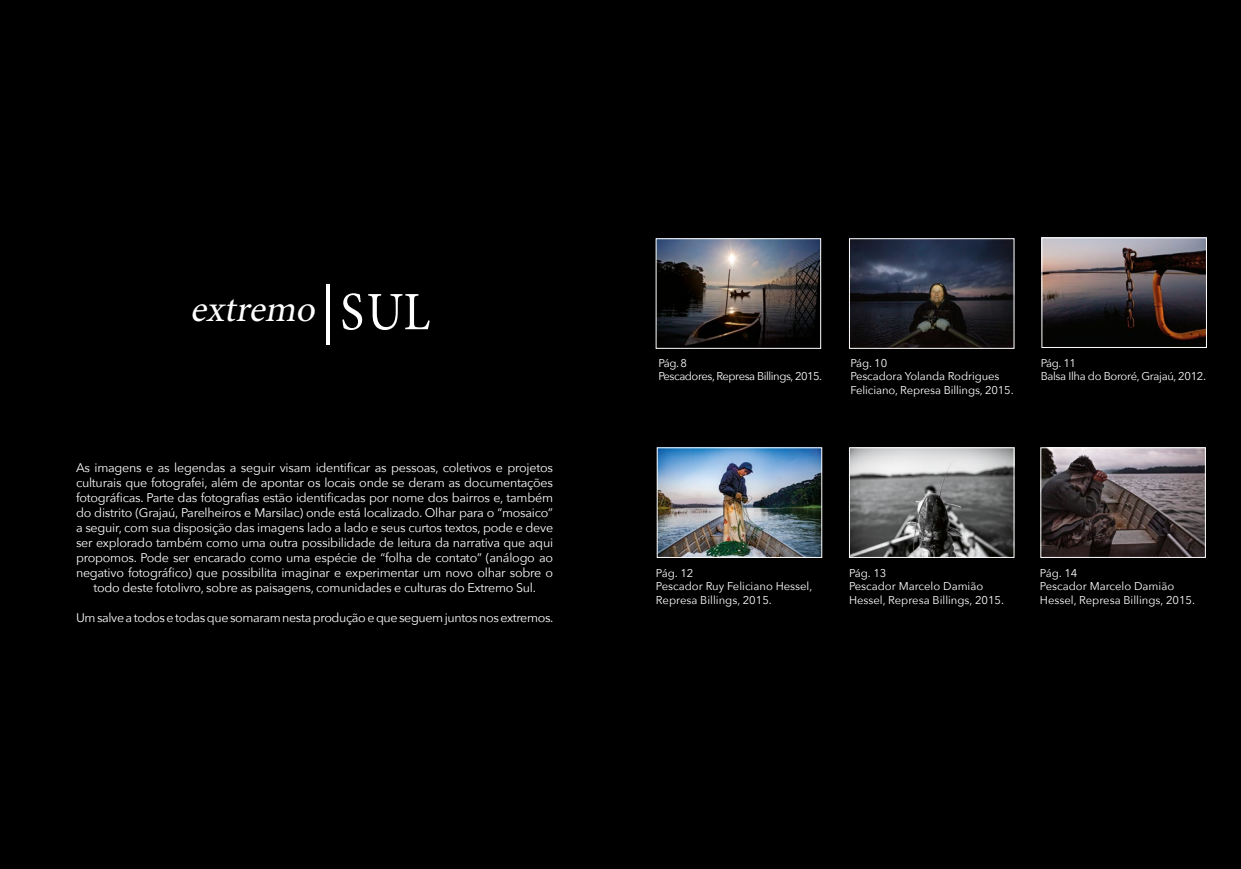
<style>
.page{position:relative;width:1241px;height:869px;background:#fff}
.page>*{position:absolute;margin:0;border:0;box-sizing:border-box;transform-origin:0 0}
.t1{font:italic 37.5px "Minion Pro";color:#fff}
.t2{font:12.5px/15px "Avenir Next";letter-spacing:-.02em;color:#fff;text-align:center}
.t3{font:11.25px/13.5px "Avenir Next";letter-spacing:-.01em;color:#fff}
.t4{font:11.25px/13.5px "Avenir Next";letter-spacing:-.04em;color:#fff}
.t5{font:11.25px/13.5px "Avenir Next";letter-spacing:-.03em;color:#fff}
.s1{font-style:normal;font-size:60px}
.s2{font-style:normal;font-size:54px}
</style>
<div class="page">
<div style="left:0;top:0;width:1240px;height:868px;background:#000"></div>
<img style="left:658px;top:240px;width:160px;height:106px">
<div style="left:656px;top:238px;width:164px;height:110px;border:1px solid #fff"></div>
<img style="left:851px;top:240px;width:160px;height:106px">
<div style="left:849px;top:238px;width:164px;height:110px;border:1px solid #fff"></div>
<img style="left:1043px;top:239px;width:161px;height:102px">
<div style="left:1041px;top:237px;width:165px;height:110px;border:1px solid #fff"></div>
<img style="left:659px;top:449px;width:160px;height:106px">
<img style="left:851px;top:449px;width:160px;height:106px">
<div style="left:849px;top:447px;width:164px;height:110px;border:1px solid #fff"></div>
<img style="left:1042px;top:449px;width:161px;height:106px">
<div style="left:1040px;top:447px;width:165px;height:110px;border:1px solid #fff"></div>
<h1 class="t1" style="left:190px;top:284px;width:242px">extremo <span class="s1">|</span> <span class="s2">S U L</span></h1>
<p class="t2" style="left:76px;top:459px;width:478px">As imagens e as legendas a seguir visam identificar as pessoas, coletivos e projetos culturais que fotografei, além de apontar os locais onde se deram as documentações fotográficas. Parte das fotografias estão identificadas por nome dos bairros e, também do distrito (Grajaú, Parelheiros e Marsilac) onde está localizado. Olhar para o “mosaico” a seguir, com sua disposição das imagens lado a lado e seus curtos textos, pode e deve ser explorado também como uma outra possibilidade de leitura da narrativa que aqui propomos. Pode ser encarado como uma espécie de “folha de contato” (análogo ao negativo fotográfico) que possibilita imaginar e experimentar um novo olhar sobre o todo deste fotolivro, sobre as paisagens, comunidades e culturas do Extremo Sul.</p>
<p class="t2" style="left:76px;top:609px;width:479px">Um salve a todos e todas que somaram nesta produção e que seguem juntos nos extremos.</p>
<p class="t4" style="left:658px;top:355px;width:165px">Pág. 8<br>Pescadores, Represa Billings, 2015.</p>
<p class="t3" style="left:850px;top:355px;width:165px">Pág. 10<br>Pescadora Yolanda Rodrigues<br>Feliciano, Represa Billings, 2015.</p>
<p class="t5" style="left:1040px;top:355px;width:167px">Pág. 11<br>Balsa Ilha do Bororé, Grajaú, 2012.</p>
<p class="t3" style="left:656px;top:565px;width:158px">Pág. 12<br>Pescador Ruy Feliciano Hessel,<br>Represa Billings, 2015.</p>
<p class="t3" style="left:848px;top:565px;width:156px">Pág. 13<br>Pescador Marcelo Damião<br>Hessel, Represa Billings, 2015.</p>
<p class="t3" style="left:1039px;top:565px;width:156px">Pág. 14<br>Pescador Marcelo Damião<br>Hessel, Represa Billings, 2015.</p>
</div>
